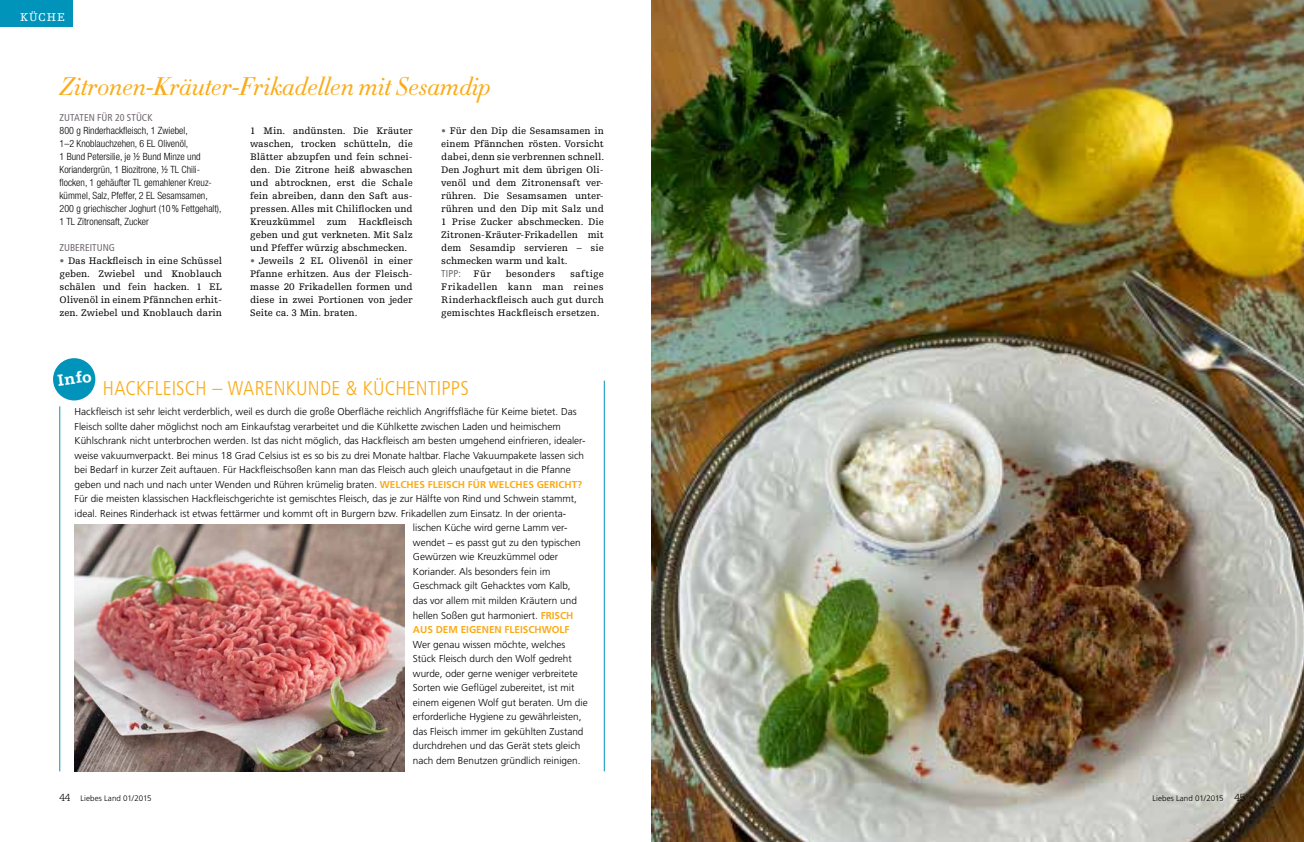
<style>
.page{position:relative;width:1304px;height:842px;background:#fff}
.page>*{position:absolute;margin:0;border:0;box-sizing:border-box;transform-origin:0 0}
.t1{font:25px "Didot HTF L06 Light Ital";letter-spacing:-.01em;color:#fbab18}
.t2{font:300 condensed 20px "Frutiger";letter-spacing:.01em;color:#fbab18}
.t3{font:700 17px "Serifa";color:#fff}
.t4{font:12px "Egyptienne F";color:#fff}
.t5{font:300 10px/14.5px "Frutiger";color:#000}
.t6{font:10px/13px "Egyptienne F";color:#000;text-align:justify}
.t7{font:300 condensed 10px/13px "Helvetica Neue";letter-spacing:.005em;color:#000}
.t8{font:condensed 10px "Frutiger";letter-spacing:.005em;color:#726a71}
.t9{font:700 10px "Frutiger";color:#fbab18}
.t10{font:300 8px "Frutiger";letter-spacing:.01em;color:#000}
.s1{color:#726a71}
.s2{font-weight:700;color:#fbab18}
.s3{font-family:"Serifa";font-size:11px}
</style>
<div class="page">
<div style="left:53px;top:358px;width:42px;height:42px;background:#0094bb;border-radius:50%"></div>
<hr style="left:59px;top:406px;width:1px;height:365px;background:#0094bb">
<hr style="left:604px;top:381px;width:1px;height:390px;background:#0094bb">
<img style="left:652px;top:0;width:652px;height:842px">
<img style="left:75px;top:524px;width:329px;height:247px">
<div style="left:0;top:0;width:72px;height:26px;background:#0094bb"></div>
<p class="t4" style="left:20px;top:10px;width:28px">Küche</p>
<h1 class="t1" style="left:60px;top:71px;width:433px">Zitronen-Kräuter-Frikadellen mit Sesamdip</h1>
<p class="t8" style="left:60px;top:112px;width:94px">ZUTATEN FÜR 20 STÜCK</p>
<p class="t7" style="left:60px;top:124px;width:164px">800 g Rinderhackfleisch, 1 Zwiebel,<br>1–2 Knoblauchzehen, 6 EL Olivenöl,<br>1 Bund Petersilie, je ½ Bund Minze und Koriandergrün, 1 Biozitrone, ½ TL Chili&shy;flocken, 1 gehäufter TL gemahlener Kreuz&shy;kümmel, Salz, Pfeffer, 2 EL Sesamsamen, 200 g griechischer Joghurt (10% Fettgehalt), 1 TL Zitronensaft, Zucker</p>
<p class="t8" style="left:60px;top:242px;width:57px">ZUBEREITUNG</p>
<p class="t6" style="left:60px;top:255px;width:164px"><span class="s1">•</span> Das Hackfleisch in eine Schüssel geben. Zwiebel und Knoblauch schälen und fein hacken. 1 EL Olivenöl in einem Pfännchen erhit&shy;zen. Zwiebel und Knoblauch darin</p>
<p class="t6" style="left:441px;top:125px;width:164px"><span class="s1">•</span> Für den Dip die Sesamsamen in einem Pfännchen rösten. Vorsicht dabei, denn sie verbrennen schnell.<br>Den Joghurt mit dem übrigen Oli&shy;venöl und dem Zitronensaft ver&shy;rühren. Die Sesamsamen unter&shy;rühren und den Dip mit Salz und 1 Prise Zucker abschmecken. Die Zitronen-Kräuter-Frikadellen mit dem Sesamdip servieren – sie schmecken warm und kalt.</p>
<p class="t8" style="left:441px;top:268px;width:21px">TIPP:</p>
<p class="t6" style="left:474px;top:268px;width:19px">Für</p>
<p class="t6" style="left:506px;top:268px;width:51px">besonders</p>
<p class="t6" style="left:250px;top:125px;width:164px">1 Min. andünsten. Die Kräuter waschen, trocken schütteln, die Blätter abzupfen und fein schnei&shy;den. Die Zitrone heiß abwaschen und abtrocknen, erst die Schale fein abreiben, dann den Saft aus&shy;pressen. Alles mit Chiliflocken und Kreuzkümmel zum Hackfleisch geben und gut verkneten. Mit Salz und Pfeffer würzig abschmecken.</p>
<p class="t6" style="left:250px;top:255px;width:164px"><span class="s1">•</span> Jeweils 2 EL Olivenöl in einer Pfanne erhitzen. Aus der Fleisch&shy;masse 20 Frikadellen formen und diese in zwei Portionen von jeder Seite ca. 3 Min. braten.</p>
<p class="t6" style="left:441px;top:268px;width:164px;text-indent:129px">saftige Frikadellen kann man reines Rinderhackfleisch auch gut durch gemischtes Hackfleisch ersetzen.</p>
<h3 class="t3" style="left:56px;top:370px;width:36px;rotate:-7deg">Info</h3>
<h2 class="t2" style="left:103px;top:377px;width:368px">HACKFLEISCH – WARENKUNDE &amp; KÜCH ENTIPPS</h2>
<p class="t5" style="left:75px;top:405px;width:503px">Hackfleisch ist sehr leicht verderblich, weil es durch die große Oberfläche reichlich Angriffsfläche für Keime bietet. Das</p>
<p class="t5" style="left:75px;top:419px;width:488px">Fleisch sollte daher möglichst noch am Einkaufstag verarbeitet und die Kühlkette zwischen Laden und heimischem</p>
<p class="t5" style="left:75px;top:434px;width:512px">Kühlschrank nicht unterbrochen werden. Ist das nicht möglich, das Hackfleisch am besten umgehend einfrieren, idealer-</p>
<p class="t5" style="left:75px;top:448px;width:511px">weise vakuumverpackt. Bei minus 18 Grad Celsius ist es so bis zu drei Monate haltbar. Flache Vakuumpakete lassen sich</p>
<p class="t5" style="left:75px;top:463px;width:498px">bei Bedarf in kurzer Zeit auftauen. Für Hackfleischsoßen kann man das Fleisch auch gleich unaufgetaut in die Pfanne</p>
<p class="t5" style="left:75px;top:477px;width:509px">geben und nach und nach unter Wenden und Rühren krümelig braten. <span class="s2">WELCHES FLEISCH FÜR WELCHES GERICHT?</span></p>
<p class="t5" style="left:75px;top:492px;width:504px">Für die meisten klassischen Hackfleischgerichte ist gemischtes Fleisch, das je zur Hälfte von Rind und Schwein stammt,</p>
<p class="t5" style="left:75px;top:506px;width:493px">ideal. Reines Rinderhack ist etwas fettärmer und kommt oft in Burgern bzw. Frikadellen zum Einsatz. In der orienta-</p>
<p class="t5" style="left:413px;top:521px;width:156px">lischen Küche wird gerne Lamm ver-</p>
<p class="t5" style="left:413px;top:535px;width:169px">wendet – es passt gut zu den typischen</p>
<p class="t5" style="left:413px;top:550px;width:147px">Gewürzen wie Kreuzkümmel oder</p>
<p class="t5" style="left:413px;top:564px;width:139px">Koriander. Als besonders fein im</p>
<p class="t5" style="left:413px;top:579px;width:159px">Geschmack gilt Gehacktes vom Kalb,</p>
<p class="t5" style="left:413px;top:593px;width:166px">das vor allem mit milden Kräutern und</p>
<p class="t5" style="left:413px;top:608px;width:162px">hellen Soßen gut harmoniert. <span class="s2">FRISCH</span></p>
<p class="t9" style="left:413px;top:624px;width:157px">AUS DEM EIGENEN FLEISCHWOLF</p>
<p class="t5" style="left:413px;top:637px;width:176px">Wer genau wissen möchte, welches Stück Fleisch durch den Wolf gedreht wurde, oder gerne weniger verbreitete Sorten wie Geflügel zubereitet, ist mit einem eigenen Wolf gut beraten. Um die erforderliche Hygiene zu gewährleisten, das Fleisch immer im gekühlten Zustand durchdrehen und das Gerät stets gleich nach dem Benutzen gründlich reinigen.</p>
<p class="t10" style="left:60px;top:794px;width:94px"><span class="s3">44</span> Liebes Land 01/2015</p>
<p class="t10" style="left:1152px;top:794px;width:94px">Liebes Land 01/2015 <span class="s3">45</span></p>
</div>
